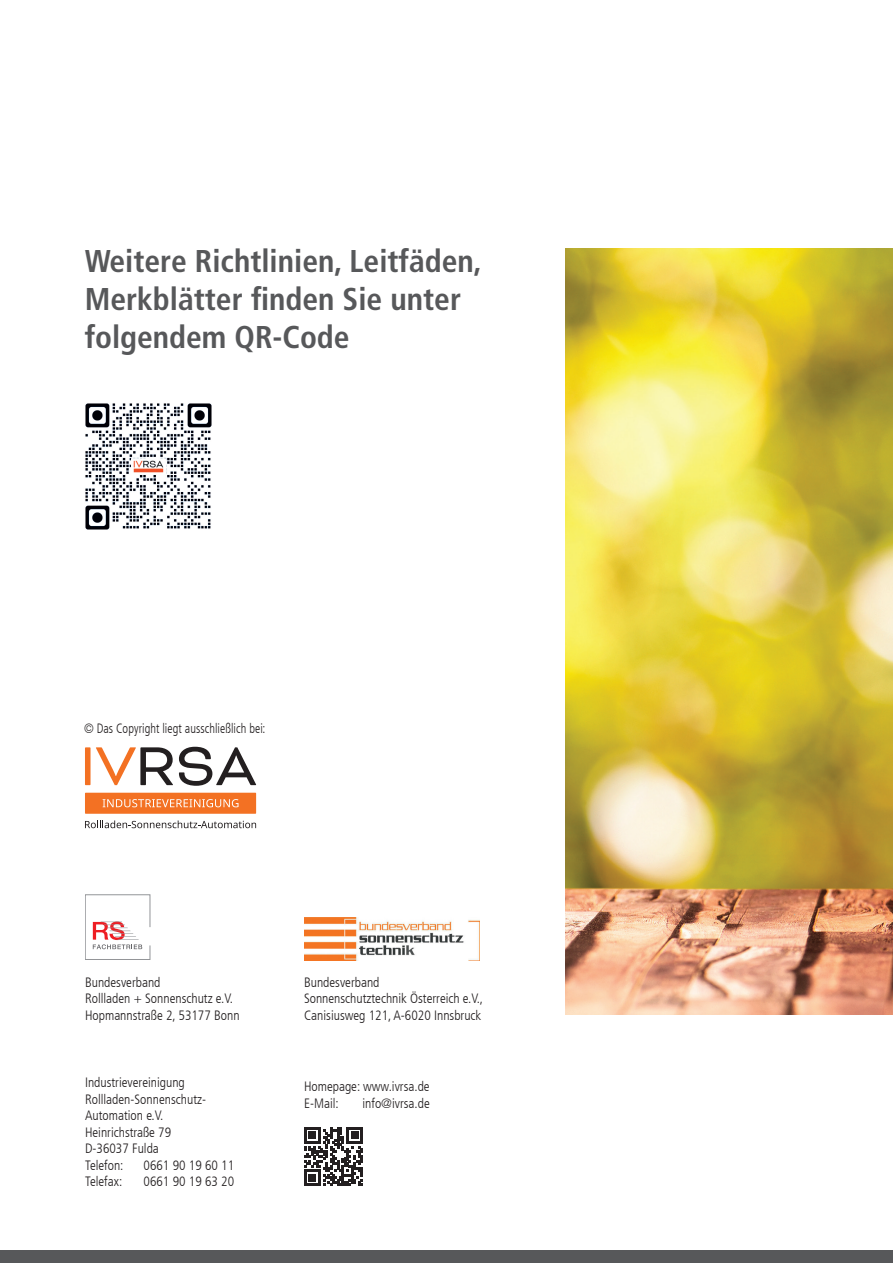
<style>
.page{position:relative;width:893px;height:1263px;background:#fff}
.page>*{position:absolute;margin:0;border:0;box-sizing:border-box;transform-origin:0 0}
.t1{font:700 condensed 31.5px/37.8px "Frutiger LT Com";color:#57585a}
.t2{font:300 condensed 13.5px/16.5px "Frutiger LT Com";color:#231f20}
.t3{font:300 condensed 13.5px "Frutiger LT Com";color:#231f20;scale:.9 1}
</style>
<div class="page">
<div style="left:0;top:1250px;width:893px;height:13px;background:#57585a"></div>
<img style="left:304px;top:918px;width:176px;height:42px">
<svg style="left:85px;top:894px;width:66px;height:66px"></svg>
<svg style="left:304px;top:1127px;width:59px;height:59px"></svg>
<img style="left:85px;top:403px;width:127px;height:127px">
<div style="left:85px;top:747px;width:6px;height:38px;background:#f37123"></div>
<svg style="left:96px;top:747px;width:77px;height:38px"></svg>
<svg style="left:179px;top:747px;width:77px;height:39px"></svg>
<svg style="left:85px;top:793px;width:171px;height:21px;background:#f4803a"></svg>
<svg style="left:85px;top:820px;width:171px;height:8px"></svg>
<img style="left:566px;top:249px;width:327px;height:765px">
<h1 class="t1" style="left:85px;top:243px;width:399px">Weitere Richtlinien, Leitfäden,<br>Merkblätter finden Sie unter folgendem QR-Code</h1>
<p class="t3" style="left:84px;top:721px;width:203px">© Das Copyright liegt ausschließlich bei:</p>
<p class="t2" style="left:85px;top:974px;width:156px">Bundesverband<br>Rollladen + Sonnenschutz e.V.<br>Hopmannstraße 2, 53177 Bonn</p>
<p class="t2" style="left:85px;top:1074px;width:123px">Industrievereinigung<br>Rollladen-Sonnenschutz-<br>Automation e.V.<br>Heinrichstraße 79<br>D-36037 Fulda<br>Telefon:</p>
<p class="t2" style="left:144px;top:1157px;width:92px">0661 90 19 60 11</p>
<p class="t2" style="left:85px;top:1173px;width:39px">Telefax:</p>
<p class="t2" style="left:144px;top:1173px;width:92px">0661 90 19 63 20</p>
<p class="t2" style="left:304px;top:974px;width:181px">Bundesverband<br>Sonnenschutztechnik Österreich e.V.,<br>Canisiusweg 121, A-6020 Innsbruck</p>
<p class="t2" style="left:304px;top:1078px;width:127px">Homepage: www.ivrsa.de<br>E-Mail:</p>
<p class="t2" style="left:363px;top:1095px;width:69px">info@ivrsa.de</p>
</div>
